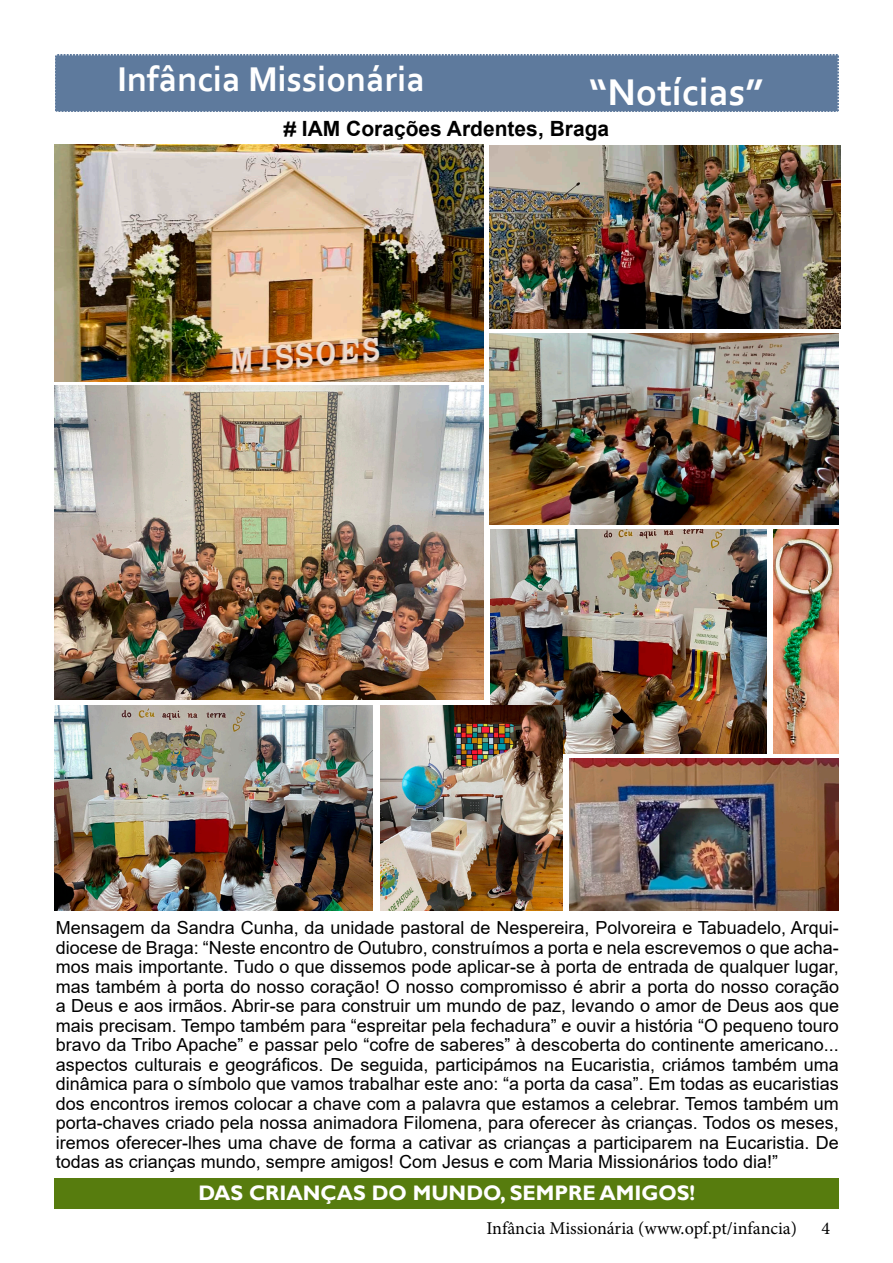
<style>
.page{position:relative;width:893px;height:1263px;background:#fff}
.page>*{position:absolute;margin:0;border:0;box-sizing:border-box;transform-origin:0 0}
.t1{font:700 39px "Corbel";color:#fff}
.t2{font:700 36px "Corbel";color:#fff}
.t3{font:700 21px "Gill Sans";color:#fff}
.t4{font:700 21px "Arial";color:#000}
.t5{font:18px/19.5px "Arial";color:#000;text-align:justify}
.t6{font:18px "Minion Pro";color:#000}
.s1{font-family:"Gill Sans"}
</style>
<div class="page">
<div style="left:54px;top:1178px;width:785px;height:31px;background:#577c0e"></div>
<div style="left:55px;top:54px;width:784px;height:58px;background:#5e7a9d"></div>
<img style="left:489px;top:146px;width:351px;height:183px">
<img style="left:54px;top:144px;width:430px;height:238px">
<img style="left:570px;top:758px;width:269px;height:153px">
<img style="left:489px;top:334px;width:350px;height:190px">
<img style="left:54px;top:385px;width:430px;height:314px">
<img style="left:490px;top:529px;width:277px;height:225px">
<img style="left:380px;top:705px;width:182px;height:206px">
<img style="left:54px;top:705px;width:318px;height:206px">
<img style="left:774px;top:529px;width:65px;height:225px">
<h2 class="t2" style="left:117px;top:57px;width:309px">Infância Missionária</h2>
<h1 class="t1" style="left:590px;top:68px;width:175px">“Notícias”</h1>
<p class="t4" style="left:284px;top:114px;width:327px"><span class="s1">#</span> IAM Corações Ardentes, Braga</p>
<p class="t5" style="left:56px;top:918px;width:785px">Mensagem da Sandra Cunha, da unidade pastoral de Nespereira, Polvoreira e Tabuadelo, Arqui&shy;diocese de Braga: “Neste encontro de Outubro, construímos a porta e nela escrevemos o que acha&shy;mos mais importante. Tudo o que dissemos pode aplicar-se à porta de entrada de qualquer lugar, mas também à porta do nosso coração! O nosso compromisso é abrir a porta do nosso coração a Deus e aos irmãos. Abrir-se para construir um mundo de paz, levando o amor de Deus aos que mais precisam. Tempo também para “espreitar pela fechadura” e ouvir a história “O pequeno touro bravo da Tribo Apache” e passar pelo “cofre de saberes” à descoberta do continente americano... aspectos culturais e geográficos. De seguida, participámos na Eucaristia, criámos também uma dinâmica para o símbolo que vamos trabalhar este ano: “a porta da casa”. Em todas as eucaristias dos encontros iremos colocar a chave com a palavra que estamos a celebrar. Temos também um porta-chaves criado pela nossa animadora Filomena, para oferecer às crianças. Todos os meses, iremos oferecer-lhes uma chave de forma a cativar as crianças a participarem na Eucaristia. De todas as crianças mundo, sempre amigos! Com Jesus e com Maria Missionários todo dia!”</p>
<p class="t3" style="left:198px;top:1180px;width:498px">DAS CRIANÇAS DO MUNDO, SEMPRE AMIGOS!</p>
<p class="t6" style="left:486px;top:1216px;width:312px">Infância Missionária (www.opf.pt/infancia)</p>
<p class="t6" style="left:822px;top:1216px;width:10px">4</p>
</div>
